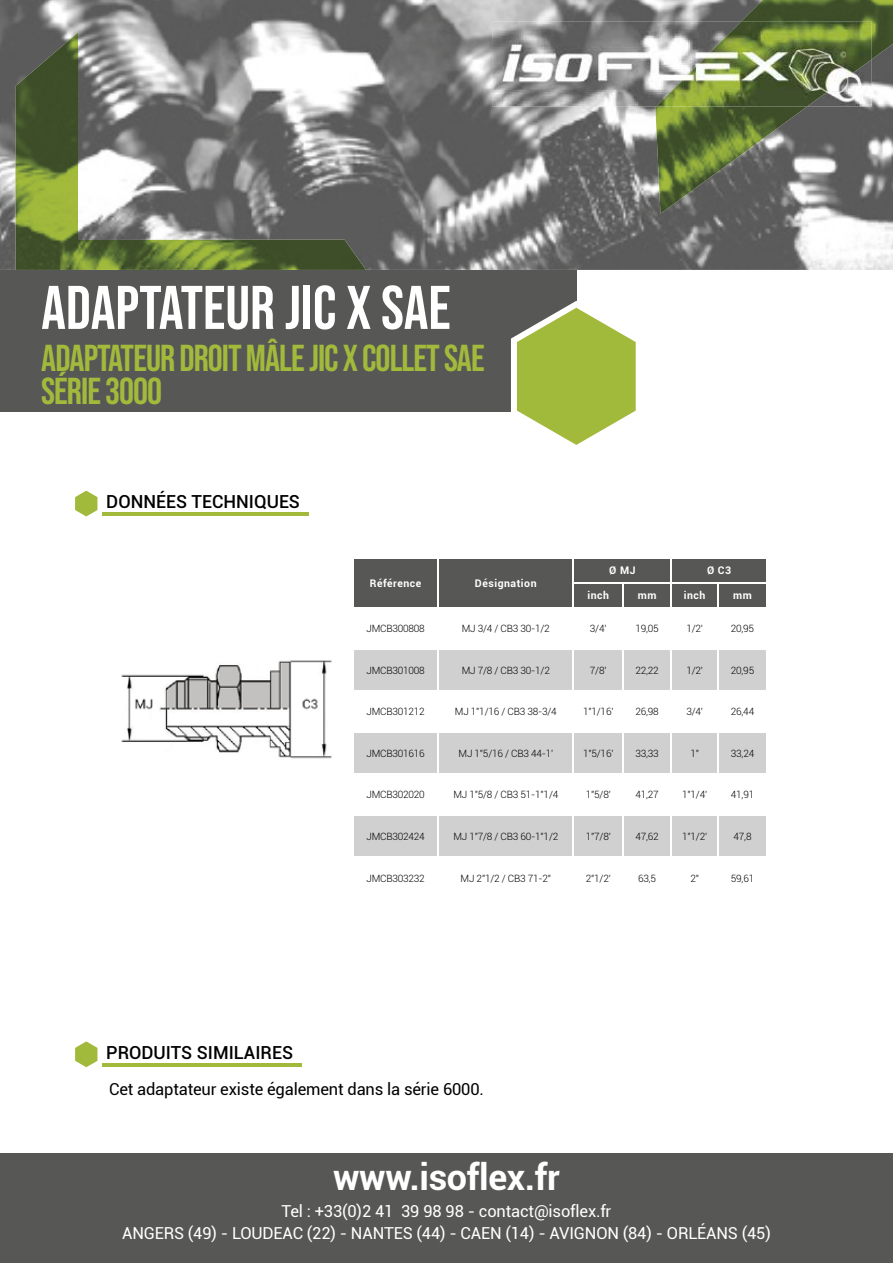
<style>
.page{position:relative;width:893px;height:1263px;background:#fff}
.page>*{position:absolute;margin:0;border:0;box-sizing:border-box;transform-origin:0 0}
.t1{font:61.5px "Bebas Neue";color:#fff}
.t2{font:37.5px/33px "Bebas Neue";letter-spacing:-.025em;color:#a2ba3b}
.t3{font:700 36px "Roboto";letter-spacing:-.01em;color:#fff}
.t4{font:500 18px "Roboto";color:#000}
.t5{font:16.5px/22px "Roboto";letter-spacing:-.01em;color:#fff;text-align:center}
.t6{font:16.5px "Roboto";letter-spacing:-.01em;color:#000}
.t7{font:700 10.5px "Roboto";letter-spacing:.05em;color:#fff}
.t8{font:300 10.05px "Roboto";letter-spacing:-.02em;color:#000}
</style>
<div class="page">
<img style="left:0;top:0;width:893px;height:270px">
<img style="left:15px;top:32px;width:351px;height:238px">
<div style="left:0;top:270px;width:576px;height:141px;background:#575756"></div>
<svg style="left:511px;top:301px;width:125px;height:144px"></svg>
<img style="left:655px;top:0;width:238px;height:214px">
<img style="left:492px;top:21px;width:164px;height:85px">
<img style="left:656px;top:21px;width:216px;height:85px">
<div style="left:0;top:1153px;width:893px;height:110px;background:#575756"></div>
<svg style="left:75px;top:490px;width:28px;height:27px"></svg>
<hr style="left:102px;top:512px;width:206px;height:3px;background:#a2ba3b">
<svg style="left:75px;top:1041px;width:28px;height:27px"></svg>
<hr style="left:102px;top:1063px;width:200px;height:3px;background:#a2ba3b">
<svg style="left:354px;top:650px;width:412px;height:206px;fill:#d0d0d0"></svg>
<hr style="left:352px;top:690px;width:86px;height:1px;background:#fff">
<hr style="left:352px;top:731px;width:86px;height:2px;background:#fff">
<hr style="left:352px;top:773px;width:86px;height:1px;background:#fff">
<hr style="left:352px;top:815px;width:86px;height:1px;background:#fff">
<div style="left:354px;top:559px;width:412px;height:48px;background:#575756"></div>
<hr style="left:623px;top:582px;width:48px;height:1px;background:#fff">
<hr style="left:622px;top:583px;width:2px;height:24px;background:#fff">
<hr style="left:671px;top:582px;width:47px;height:1px;background:#fff">
<hr style="left:670px;top:583px;width:2px;height:24px;background:#fff">
<hr style="left:718px;top:582px;width:50px;height:1px;background:#fff">
<hr style="left:717px;top:583px;width:2px;height:24px;background:#fff">
<hr style="left:437px;top:650px;width:2px;height:40px;background:#fff">
<hr style="left:573px;top:650px;width:1px;height:40px;background:#fff">
<hr style="left:622px;top:650px;width:2px;height:40px;background:#fff">
<hr style="left:670px;top:650px;width:2px;height:40px;background:#fff">
<hr style="left:717px;top:650px;width:2px;height:40px;background:#fff">
<hr style="left:438px;top:690px;width:135px;height:1px;background:#fff">
<hr style="left:437px;top:691px;width:2px;height:40px;background:#fff">
<hr style="left:573px;top:690px;width:50px;height:1px;background:#fff">
<hr style="left:573px;top:691px;width:1px;height:40px;background:#fff">
<hr style="left:623px;top:690px;width:48px;height:1px;background:#fff">
<hr style="left:622px;top:691px;width:2px;height:40px;background:#fff">
<hr style="left:671px;top:690px;width:47px;height:1px;background:#fff">
<hr style="left:670px;top:691px;width:2px;height:40px;background:#fff">
<hr style="left:718px;top:690px;width:50px;height:1px;background:#fff">
<hr style="left:717px;top:691px;width:2px;height:40px;background:#fff">
<hr style="left:438px;top:731px;width:135px;height:2px;background:#fff">
<hr style="left:437px;top:733px;width:2px;height:40px;background:#fff">
<hr style="left:573px;top:731px;width:50px;height:2px;background:#fff">
<hr style="left:573px;top:733px;width:1px;height:40px;background:#fff">
<hr style="left:623px;top:731px;width:48px;height:2px;background:#fff">
<hr style="left:622px;top:733px;width:2px;height:40px;background:#fff">
<hr style="left:671px;top:731px;width:47px;height:2px;background:#fff">
<hr style="left:670px;top:733px;width:2px;height:40px;background:#fff">
<hr style="left:718px;top:731px;width:50px;height:2px;background:#fff">
<hr style="left:717px;top:733px;width:2px;height:40px;background:#fff">
<hr style="left:438px;top:773px;width:135px;height:1px;background:#fff">
<hr style="left:437px;top:774px;width:2px;height:41px;background:#fff">
<hr style="left:573px;top:773px;width:50px;height:1px;background:#fff">
<hr style="left:573px;top:774px;width:1px;height:41px;background:#fff">
<hr style="left:623px;top:773px;width:48px;height:1px;background:#fff">
<hr style="left:622px;top:774px;width:2px;height:41px;background:#fff">
<hr style="left:671px;top:773px;width:47px;height:1px;background:#fff">
<hr style="left:670px;top:774px;width:2px;height:41px;background:#fff">
<hr style="left:718px;top:773px;width:50px;height:1px;background:#fff">
<hr style="left:717px;top:774px;width:2px;height:41px;background:#fff">
<hr style="left:438px;top:815px;width:135px;height:1px;background:#fff">
<hr style="left:437px;top:816px;width:2px;height:40px;background:#fff">
<hr style="left:573px;top:815px;width:50px;height:1px;background:#fff">
<hr style="left:573px;top:816px;width:1px;height:40px;background:#fff">
<hr style="left:623px;top:815px;width:48px;height:1px;background:#fff">
<hr style="left:622px;top:816px;width:2px;height:40px;background:#fff">
<hr style="left:671px;top:815px;width:47px;height:1px;background:#fff">
<hr style="left:670px;top:816px;width:2px;height:40px;background:#fff">
<hr style="left:718px;top:815px;width:50px;height:1px;background:#fff">
<hr style="left:717px;top:816px;width:2px;height:40px;background:#fff">
<img style="left:121px;top:660px;width:211px;height:99px">
<h1 class="t1" style="left:41px;top:273px;width:411px">ADAPTATEUR JIC X SAE</h1>
<h2 class="t2" style="left:41px;top:341px;width:445px">ADAPTATEUR DROIT MÂLE JIC X COLLET SAE<br>SÉRIE 3000</h2>
<h3 class="t4" style="left:106px;top:489px;width:195px">DONNÉES TECHNIQUES</h3>
<h3 class="t4" style="left:106px;top:1040px;width:188px">PRODUITS SIMILAIRES</h3>
<p class="t7" style="left:370px;top:575px;width:53px">Référence</p>
<p class="t7" style="left:475px;top:575px;width:63px">Désignation</p>
<p class="t7" style="left:609px;top:563px;width:28px">Ø MJ</p>
<p class="t7" style="left:707px;top:563px;width:26px">Ø C3</p>
<p class="t7" style="left:587px;top:588px;width:23px">inch</p>
<p class="t7" style="left:638px;top:588px;width:20px">mm</p>
<p class="t7" style="left:684px;top:588px;width:23px">inch</p>
<p class="t7" style="left:733px;top:588px;width:20px">mm</p>
<p class="t8" style="left:366px;top:622px;width:60px">JMCB300808</p>
<p class="t8" style="left:462px;top:622px;width:90px">MJ 3/4 / CB3 30-1/2</p>
<p class="t8" style="left:590px;top:622px;width:18px">3/4'</p>
<p class="t8" style="left:635px;top:622px;width:25px">19,05</p>
<p class="t8" style="left:686px;top:622px;width:18px">1/2'</p>
<p class="t8" style="left:731px;top:622px;width:25px">20,95</p>
<p class="t8" style="left:366px;top:663px;width:60px">JMCB301008</p>
<p class="t8" style="left:462px;top:663px;width:90px">MJ 7/8 / CB3 30-1/2</p>
<p class="t8" style="left:590px;top:663px;width:18px">7/8'</p>
<p class="t8" style="left:635px;top:663px;width:25px">22,22</p>
<p class="t8" style="left:686px;top:663px;width:18px">1/2'</p>
<p class="t8" style="left:731px;top:663px;width:25px">20,95</p>
<p class="t8" style="left:366px;top:705px;width:60px">JMCB301212</p>
<p class="t8" style="left:455px;top:705px;width:103px">MJ 1"1/16 / CB3 38-3/4</p>
<p class="t8" style="left:583px;top:705px;width:32px">1"1/16'</p>
<p class="t8" style="left:635px;top:705px;width:25px">26,98</p>
<p class="t8" style="left:686px;top:705px;width:18px">3/4'</p>
<p class="t8" style="left:731px;top:705px;width:25px">26,44</p>
<p class="t8" style="left:366px;top:746px;width:60px">JMCB301616</p>
<p class="t8" style="left:459px;top:746px;width:96px">MJ 1"5/16 / CB3 44-1'</p>
<p class="t8" style="left:583px;top:746px;width:32px">1"5/16'</p>
<p class="t8" style="left:635px;top:746px;width:25px">33,33</p>
<p class="t8" style="left:690px;top:746px;width:10px">1"</p>
<p class="t8" style="left:731px;top:746px;width:25px">33,24</p>
<p class="t8" style="left:366px;top:788px;width:60px">JMCB302020</p>
<p class="t8" style="left:453px;top:788px;width:106px">MJ 1"5/8 / CB3 51-1"1/4</p>
<p class="t8" style="left:586px;top:788px;width:27px">1"5/8'</p>
<p class="t8" style="left:635px;top:788px;width:25px">41,27</p>
<p class="t8" style="left:682px;top:788px;width:27px">1"1/4'</p>
<p class="t8" style="left:731px;top:788px;width:25px">41,91</p>
<p class="t8" style="left:366px;top:829px;width:60px">JMCB302424</p>
<p class="t8" style="left:453px;top:829px;width:106px">MJ 1"7/8 / CB3 60-1"1/2</p>
<p class="t8" style="left:586px;top:829px;width:27px">1"7/8'</p>
<p class="t8" style="left:635px;top:829px;width:25px">47,62</p>
<p class="t8" style="left:682px;top:829px;width:27px">1"1/2'</p>
<p class="t8" style="left:734px;top:829px;width:20px">47,8</p>
<p class="t8" style="left:366px;top:871px;width:60px">JMCB303232</p>
<p class="t8" style="left:461px;top:871px;width:92px">MJ 2"1/2 / CB3 71-2"</p>
<p class="t8" style="left:586px;top:871px;width:27px">2"1/2'</p>
<p class="t8" style="left:638px;top:871px;width:20px">63,5</p>
<p class="t8" style="left:690px;top:871px;width:10px">2"</p>
<p class="t8" style="left:731px;top:871px;width:25px">59,61</p>
<h3 class="t6" style="left:109px;top:1077px;width:376px">Cet adaptateur existe également dans la série 6000.</h3>
<h3 class="t3" style="left:333px;top:1152px;width:228px">www.isoflex.fr</h3>
<h3 class="t5" style="left:122px;top:1199px;width:650px">Tel : +33(0)2 41 39 98 98 - contact@isoflex.fr<br>ANGERS (49) - LOUDEAC (22) - NANTES (44) - CAEN (14) - AVIGNON (84) - ORLÉANS (45)</h3>
</div>
